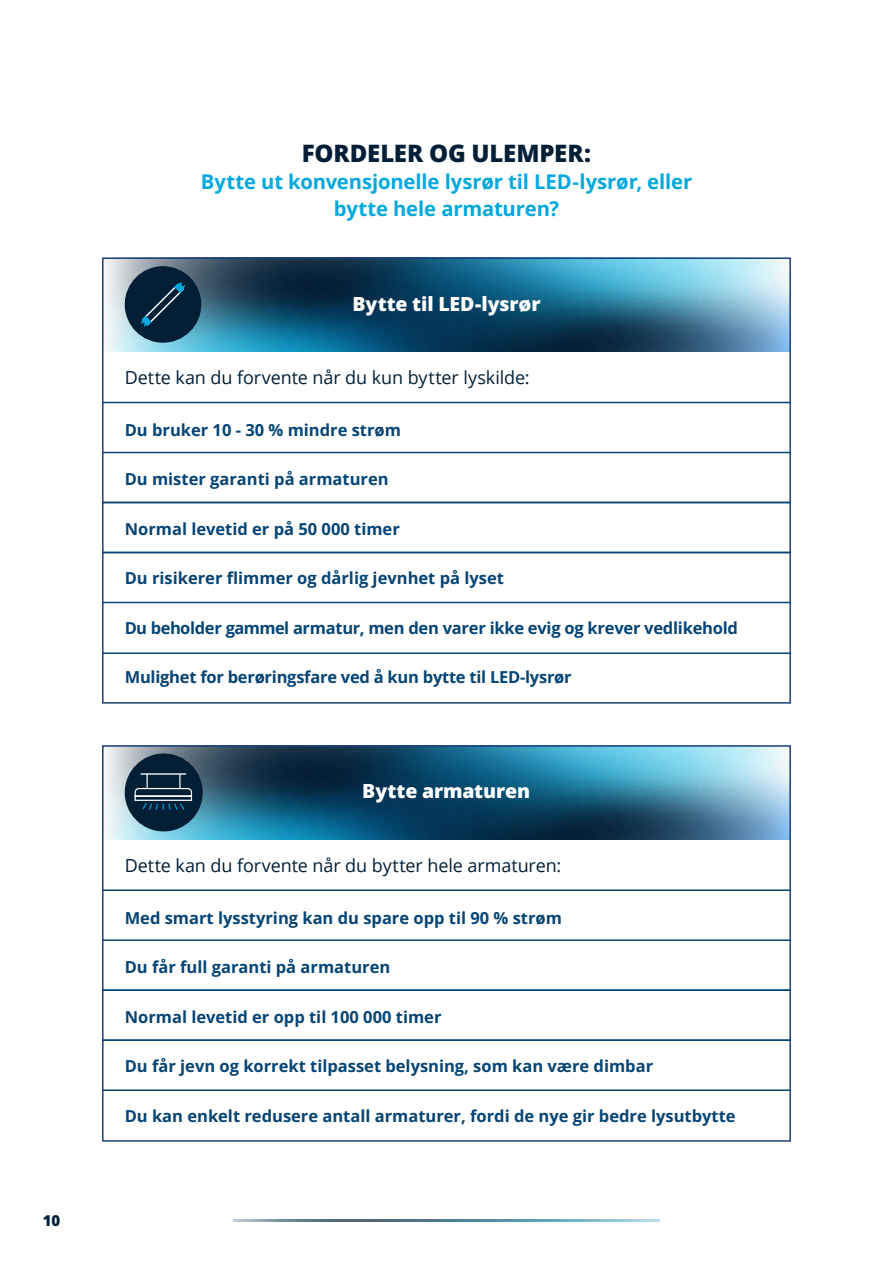
<style>
.page{position:relative;width:893px;height:1263px;background:#fff}
.page>*{position:absolute;margin:0;border:0;box-sizing:border-box;transform-origin:0 0}
.t1{font:800 24px "Open Sans";letter-spacing:-.01em;color:#031f36}
.t2{font:700 20.25px/27px "Open Sans";letter-spacing:-.005em;color:#00a8de;text-align:center}
.t3{font:800 19.5px "Open Sans";letter-spacing:-.005em;color:#fff}
.t4{font:18px "Open Sans";letter-spacing:-.005em;color:#031f36}
.t5{font:700 16.5px "Open Sans";color:#054474}
.t6{font:800 15px "Open Sans";color:#031f36}
</style>
<div class="page">
<img style="left:234px;top:1219px;width:425px;height:3px">
<img style="left:105px;top:260px;width:683px;height:91px">
<img style="left:105px;top:748px;width:683px;height:91px">
<div style="left:102px;top:257px;width:689px;height:447px;border:2px solid #1c4278"></div>
<div style="left:102px;top:745px;width:689px;height:397px;border:2px solid #1c4278"></div>
<hr style="left:102px;top:402px;width:689px;height:1px;background:#054474">
<hr style="left:102px;top:889px;width:689px;height:2px;background:#054474">
<hr style="left:102px;top:502px;width:689px;height:1px;background:#054474">
<hr style="left:102px;top:989px;width:689px;height:2px;background:#054474">
<hr style="left:102px;top:452px;width:689px;height:1px;background:#054474">
<hr style="left:102px;top:939px;width:689px;height:2px;background:#054474">
<hr style="left:102px;top:552px;width:689px;height:1px;background:#054474">
<hr style="left:102px;top:1039px;width:689px;height:2px;background:#054474">
<hr style="left:102px;top:602px;width:689px;height:1px;background:#054474">
<hr style="left:102px;top:652px;width:689px;height:2px;background:#054474">
<hr style="left:102px;top:1089px;width:689px;height:2px;background:#054474">
<div style="left:125px;top:266px;width:76px;height:77px;background:#031f36;border-radius:50%"></div>
<svg style="left:141px;top:282px;width:44px;height:44px"></svg>
<div style="left:125px;top:753px;width:78px;height:78px;background:#031f36;border-radius:50%"></div>
<hr style="left:141px;top:773px;width:45px;height:2px;background:#fff">
<svg style="left:134px;top:775px;width:59px;height:35px"></svg>
<p class="t6" style="left:43px;top:1210px;width:19px">10</p>
<h1 class="t1" style="left:302px;top:136px;width:291px">FORDELER OG ULEMPER:</h1>
<p class="t2" style="left:201px;top:167px;width:493px">Bytte ut konvensjonelle lysrør til LED-lysrør, eller bytte hele armaturen?</p>
<p class="t3" style="left:352px;top:290px;width:190px">Bytte til LED-lysrør</p>
<p class="t4" style="left:125px;top:366px;width:406px">Dette kan du forvente når du kun bytter lyskilde:</p>
<p class="t5" style="left:125px;top:418px;width:278px">Du bruker 10 - 30 % mindre strøm</p>
<p class="t5" style="left:125px;top:468px;width:265px">Du mister garanti på armaturen</p>
<p class="t5" style="left:125px;top:517px;width:277px">Normal levetid er på 50 000 timer</p>
<p class="t5" style="left:125px;top:567px;width:381px">Du risikerer flimmer og dårlig jevnhet på lyset</p>
<p class="t5" style="left:125px;top:616px;width:615px">Du beholder gammel armatur, men den varer ikke evig og krever vedlikehold</p>
<p class="t5" style="left:125px;top:666px;width:448px">Mulighet for berøringsfare ved å kun bytte til LED-lysrør</p>
<p class="t3" style="left:362px;top:778px;width:169px">Bytte armaturen</p>
<p class="t4" style="left:125px;top:853px;width:438px">Dette kan du forvente når du bytter hele armaturen:</p>
<p class="t5" style="left:125px;top:906px;width:439px">Med smart lysstyring kan du spare opp til 90 % strøm</p>
<p class="t5" style="left:125px;top:956px;width:267px">Du får full garanti på armaturen</p>
<p class="t5" style="left:125px;top:1005px;width:318px">Normal levetid er opp til 100 000 timer</p>
<p class="t5" style="left:125px;top:1055px;width:530px">Du får jevn og korrekt tilpasset belysning, som kan være dimbar</p>
<p class="t5" style="left:125px;top:1104px;width:612px">Du kan enkelt redusere antall armaturer, fordi de nye gir bedre lysutbytte</p>
</div>
